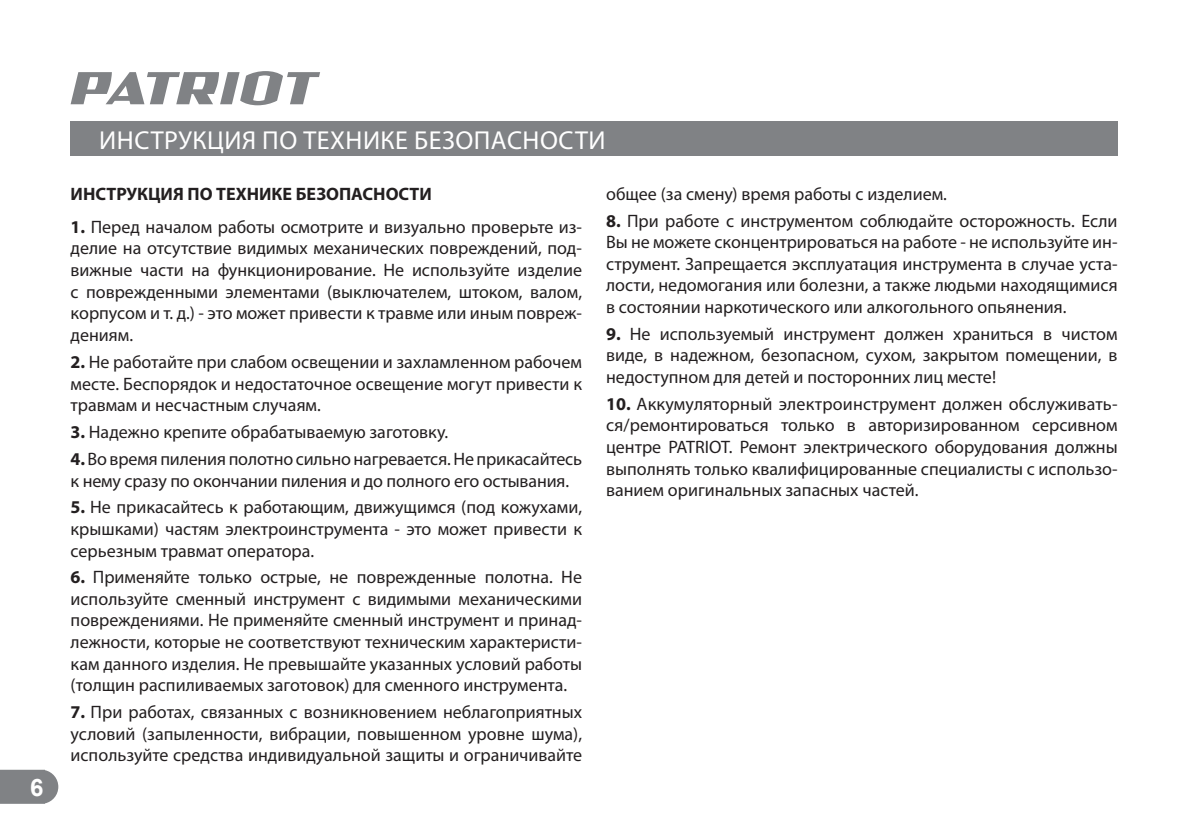
<style>
.page{position:relative;width:1189px;height:840px;background:#fff}
.page>*{position:absolute;margin:0;border:0;box-sizing:border-box;transform-origin:0 0}
.t1{font:26px "Myriad Pro";letter-spacing:.02em;color:#fff}
.t2{font:700 24px "Arial";color:#fff}
.t3{font:18px/21.6px "Myriad Pro";color:#231f20;text-align:justify}
.t4{font:700 18px "Myriad Pro";color:#231f20}
.s1{font-weight:700}
</style>
<div class="page">
<svg style="left:0;top:769px;width:58px;height:34px;background:#898b8e"></svg>
<svg style="left:71px;top:71px;width:249px;height:34px"></svg>
<div style="left:71px;top:122px;width:1046px;height:34px;background:#808285"></div>
<h2 class="t2" style="left:30px;top:769px;width:15px">6</h2>
<h1 class="t1" style="left:99px;top:124px;width:508px">ИНСТРУКЦИЯ ПО ТЕХНИКЕ БЕЗОПАСНОСТИ</h1>
<p class="t4" style="left:71px;top:183px;width:363px">ИНСТРУКЦИЯ ПО ТЕХНИКЕ БЕЗОПАСНОСТИ</p>
<p class="t3" style="left:71px;top:215px;width:513px"><span class="s1">1.</span> Перед началом работы осмотрите и визуально проверьте из&shy;делие на отсутствие видимых механических повреждений, под&shy;вижные части на функционирование. Не используйте изделие с поврежденными элементами (выключателем, штоком, валом, корпусом и т. д.) - это может привести к травме или иным повреж&shy;дениям.</p>
<p class="t3" style="left:71px;top:351px;width:513px"><span class="s1">2.</span> Не работайте при слабом освещении и захламленном рабочем месте. Беспорядок и недостаточное освещение могут привести к травмам и несчастным случаям.</p>
<p class="t3" style="left:71px;top:421px;width:379px"><span class="s1">3.</span> Надежно крепите обрабатываемую заготовку.</p>
<p class="t3" style="left:71px;top:447px;width:513px"><span class="s1">4.</span> Во время пиления полотно сильно нагревается. Не прикасайтесь к нему сразу по окончании пиления и до полного его остывания.</p>
<p class="t3" style="left:71px;top:496px;width:513px"><span class="s1">5.</span> Не прикасайтесь к работающим, движущимся (под кожухами, крышками) частям электроинструмента - это может привести к серьезным травмат оператора.</p>
<p class="t3" style="left:71px;top:565px;width:513px"><span class="s1">6.</span> Применяйте только острые, не поврежденные полотна. Не используйте сменный инструмент с видимыми механическими повреждениями. Не применяйте сменный инструмент и принад&shy;лежности, которые не соответствуют техническим характеристи&shy;кам данного изделия. Не превышайте указанных условий работы (толщин распиливаемых заготовок) для сменного инструмента.</p>
<p class="t3" style="left:71px;top:700px;width:513px"><span class="s1">7.</span> При работах, связанных с возникновением неблагоприятных условий (запыленности, вибрации, повышенном уровне шума), используйте средства индивидуальной защиты и ограничивайте</p>
<p class="t3" style="left:606px;top:182px;width:342px">общее (за смену) время работы с изделием.</p>
<p class="t3" style="left:606px;top:209px;width:513px"><span class="s1">8.</span> При работе с инструментом соблюдайте осторожность. Если Вы не можете сконцентрироваться на работе - не используйте ин&shy;струмент. Запрещается эксплуатация инструмента в случае уста&shy;лости, недомогания или болезни, а также людьми находящимися в состоянии наркотического или алкогольного опьянения.</p>
<p class="t3" style="left:606px;top:322px;width:513px"><span class="s1">9.</span> Не используемый инструмент должен храниться в чистом виде, в надежном, безопасном, сухом, закрытом помещении, в недоступном для детей и посторонних лиц месте!</p>
<p class="t3" style="left:606px;top:392px;width:513px"><span class="s1">10.</span> Аккумуляторный электроинструмент должен обслуживать&shy;ся/ремонтироваться только в авторизированном серсивном центре PATRIOT. Ремонт электрического оборудования должны выполнять только квалифицированные специалисты с использо&shy;ванием оригинальных запасных частей.</p>
</div>
